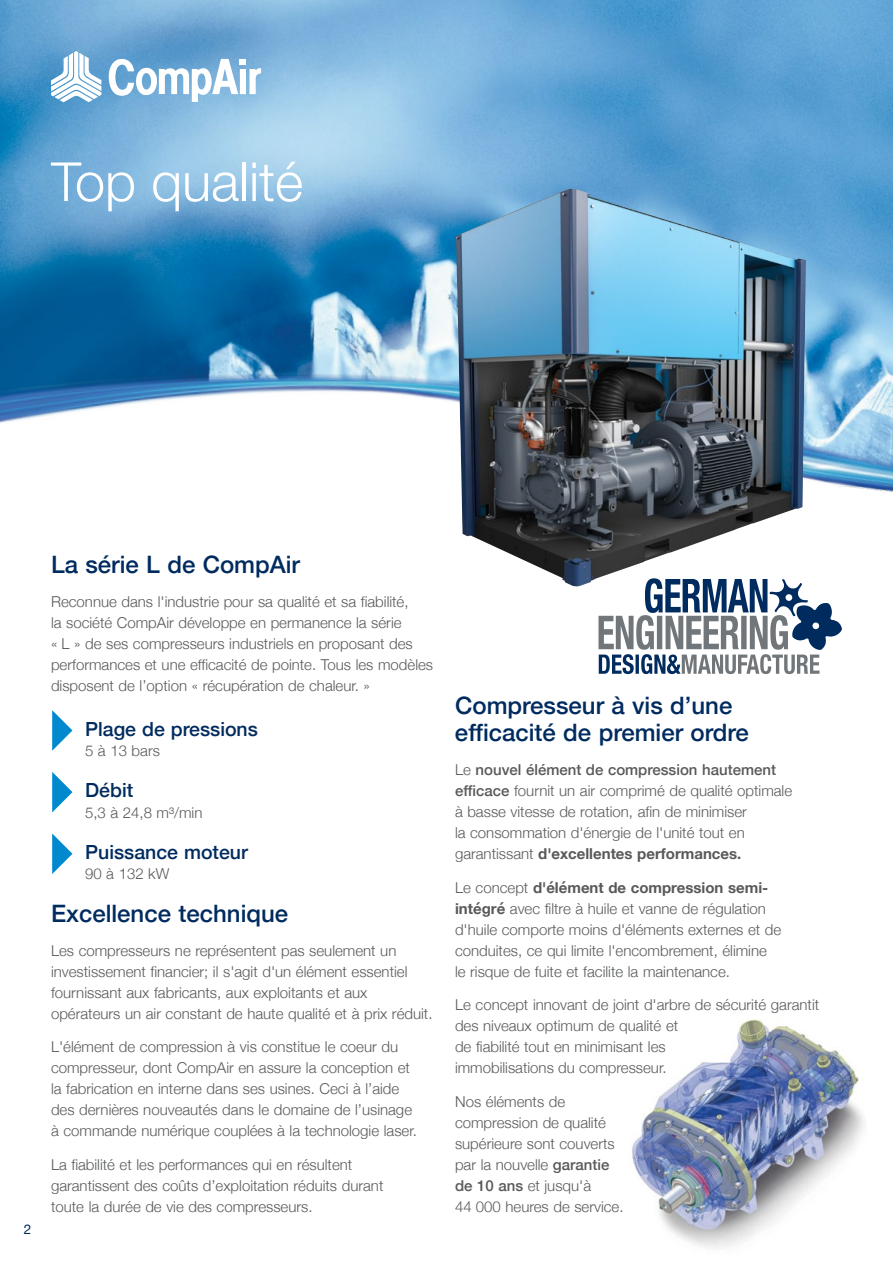
<style>
.page{position:relative;width:893px;height:1263px;background:#fff}
.page>*{position:absolute;margin:0;border:0;box-sizing:border-box;transform-origin:0 0}
.t1{font:300 54px "Helvetica Neue";color:#fff}
.t2{font:500 24px/27px "Helvetica Neue";color:#002b5f}
.t3{font:500 19.5px "Helvetica Neue";color:#002b5f}
.t4{font:300 15px/21px "Helvetica Neue";color:#58595b}
.t5{font:13.5px "Helvetica Neue";color:#002b5f}
.s1{font-weight:500}
.s2{font-weight:700}
</style>
<div class="page">
<img style="left:0;top:0;width:893px;height:367px">
<img style="left:0;top:371px;width:893px;height:121px">
<svg style="left:109px;top:59px;width:152px;height:43px"></svg>
<svg style="left:51px;top:51px;width:50px;height:51px"></svg>
<svg style="left:598px;top:587px;width:244px;height:87px"></svg>
<svg style="left:52px;top:772px;width:20px;height:40px"></svg>
<svg style="left:52px;top:710px;width:20px;height:41px"></svg>
<svg style="left:52px;top:833px;width:20px;height:41px"></svg>
<img style="left:456px;top:189px;width:350px;height:398px">
<img style="left:632px;top:1019px;width:233px;height:230px">
<h1 class="t1" style="left:51px;top:138px;width:254px">Top qualité</h1>
<p class="t5" style="left:24px;top:1219px;width:9px">2</p>
<h2 class="t2" style="left:51px;top:549px;width:250px">La série L de CompAir</h2>
<p class="t4" style="left:51px;top:590px;width:384px">Reconnue dans l'industrie pour sa qualité et sa fiabilité,<br>la société CompAir développe en permanence la série<br>« L » de ses compresseurs industriels en proposant des performances et une efficacité de pointe. Tous les modèles disposent de l’option « récupération de chaleur. »</p>
<h3 class="t3" style="left:85px;top:713px;width:174px">Plage de pressions</h3>
<p class="t4" style="left:85px;top:739px;width:76px">5 à 13 bars</p>
<h3 class="t3" style="left:85px;top:775px;width:50px">Débit</h3>
<p class="t4" style="left:85px;top:801px;width:119px">5,3 à 24,8 m³/min</p>
<h3 class="t3" style="left:85px;top:836px;width:164px">Puissance moteur</h3>
<p class="t4" style="left:85px;top:862px;width:86px">90 à 132 kW</p>
<h2 class="t2" style="left:51px;top:898px;width:239px">Excellence technique</h2>
<p class="t4" style="left:51px;top:939px;width:383px">Les compresseurs ne représentent pas seulement un investissement financier; il s'agit d'un élément essentiel fournissant aux fabricants, aux exploitants et aux opérateurs un air constant de haute qualité et à prix réduit.</p>
<p class="t4" style="left:51px;top:1035px;width:367px">L'élément de compression à vis constitue le coeur du compresseur, dont CompAir en assure la conception et la fabrication en interne dans ses usines. Ceci à l’aide des dernières nouveautés dans le domaine de l’usinage à commande numérique couplées à la technologie laser.</p>
<p class="t4" style="left:51px;top:1153px;width:334px">La fiabilité et les performances qui en résultent garantissent des coûts d’exploitation réduits durant toute la durée de vie des compresseurs.</p>
<h2 class="t2" style="left:455px;top:690px;width:295px">Compresseur à vis d’une efficacité de premier ordre</h2>
<p class="t4" style="left:455px;top:758px;width:339px">Le <span class="s1">nouvel élément de compression hautement efficace</span> fournit un air comprimé de qualité optimale à basse vitesse de rotation, afin de minimiser<br>la consommation d'énergie de l'unité tout en garantissant <span class="s2">d'excellentes performances.</span></p>
<p class="t4" style="left:455px;top:876px;width:328px">Le concept <span class="s2">d'élément de compression semi&shy;intégré</span> avec filtre à huile et vanne de régulation d'huile comporte moins d'éléments externes et de conduites, ce qui limite l'encombrement, élimine le risque de fuite et facilite la maintenance.</p>
<p class="t4" style="left:455px;top:993px;width:366px">Le concept innovant de joint d'arbre de sécurité garantit des niveaux optimum de qualité et<br>de fiabilité tout en minimisant les<br>immobilisations du compresseur.</p>
<p class="t4" style="left:455px;top:1090px;width:170px">Nos éléments de compression de qualité supérieure sont couverts par la nouvelle <span class="s1">garantie de 10 ans</span> et jusqu'à<br>44 000 heures de service.</p>
</div>
